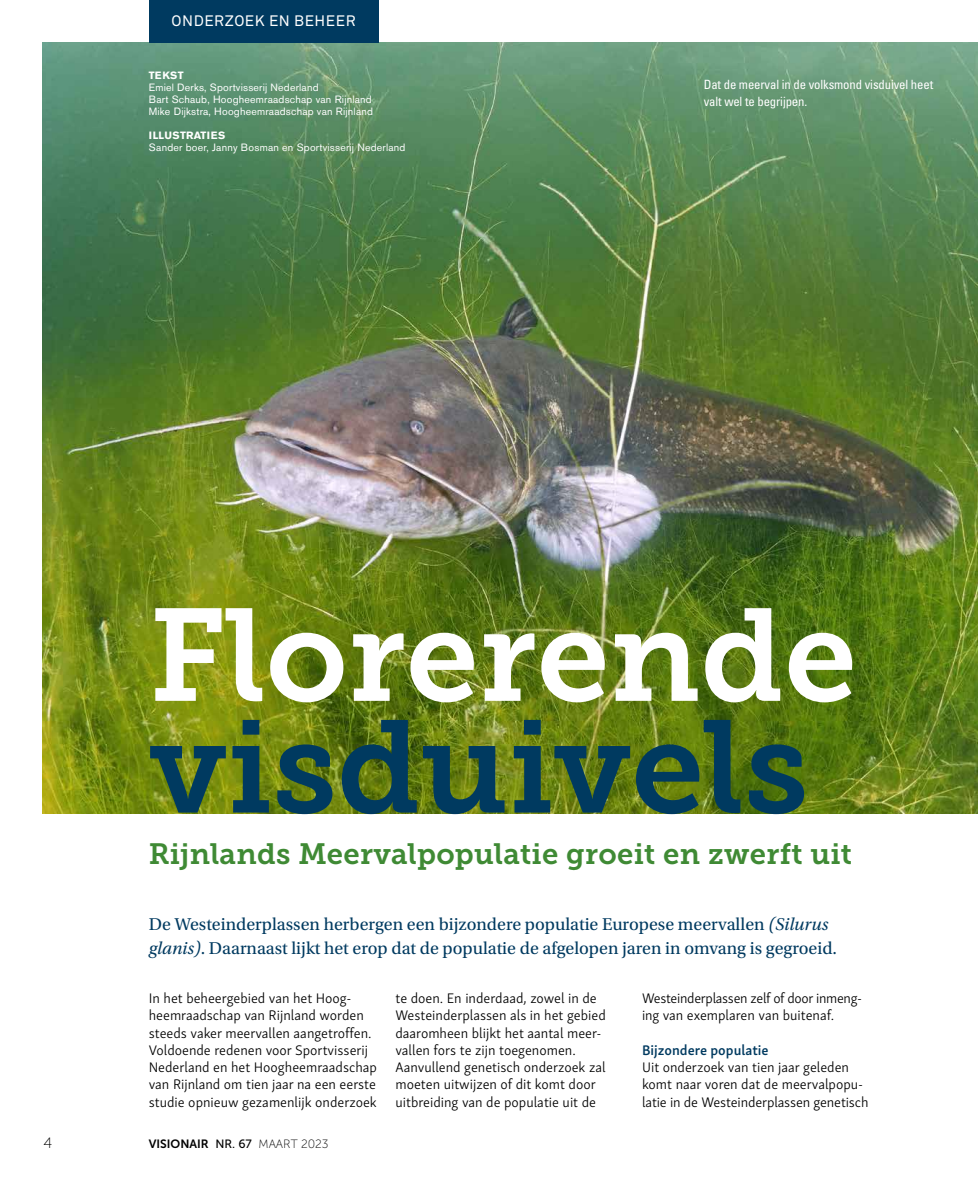
<style>
.page{position:relative;width:978px;height:1191px;background:#fff}
.page>*{position:absolute;margin:0;border:0;box-sizing:border-box;transform-origin:0 0}
.t1{font:130.5px "Museo Slab 700";color:#003a60}
.t2{font:130.5px "Museo Slab 700";color:#fff}
.t3{font:29.25px "Museo Slab 700";letter-spacing:.01em;color:#3f8a34}
.t4{font:18px/24px "Utopia Std";color:#003a60}
.t5{font:15px "Akkurat";letter-spacing:.035em;color:#fff}
.t6{font:15px "Museo Sans 100";color:#000}
.t7{font:300 14.25px/17.2px "Skolar Sans";color:#000}
.t8{font:300 14.25px/17.2px "Skolar Sans";letter-spacing:-.02em;color:#000}
.t9{font:600 14.25px "Skolar Sans";color:#003a60}
.t10{font:condensed 12.75px/17.2px "Univers LT Std";letter-spacing:-.01em;color:#fff}
.t11{font:12px "Museo Sans 700";color:#000}
.t12{font:10.5px/12px "Akzidenz Grotesk BE";letter-spacing:.02em;color:#fff}
.t13{font:700 10.5px "Akzidenz Grotesk BE";letter-spacing:.02em;color:#fff}
.s1{font-style:italic}
.s2{font-family:"Museo Sans 500"}
.s3{font-family:"Museo Sans 100"}
</style>
<div class="page">
<img style="left:43px;top:43px;width:935px;height:770px">
<div style="left:149px;top:0;width:229px;height:43px;background:#003a60"></div>
<p class="t5" style="left:172px;top:12px;width:185px">ONDERZOEK EN BEHEER</p>
<p class="t13" style="left:149px;top:69px;width:36px">TEKST</p>
<p class="t12" style="left:149px;top:81px;width:226px">Emiel Derks, Sportvisserij Nederland<br>Bart Schaub, Hoogheemraadschap van Rijnland<br>Mike Dijkstra, Hoogheemraadschap van Rijnland</p>
<p class="t13" style="left:149px;top:129px;width:78px">ILLUSTRATIES</p>
<p class="t12" style="left:149px;top:141px;width:258px">Sander boer, Janny Bosman en Sportvisserij Nederland</p>
<p class="t10" style="left:704px;top:75px;width:231px">Dat de meerval in de volksmond visduivel heet valt wel te begrijpen.</p>
<h1 class="t2" style="left:149px;top:581px;width:710px">Florerende</h1>
<h1 class="t1" style="left:149px;top:693px;width:661px">visduivels</h1>
<h2 class="t3" style="left:149px;top:837px;width:705px">Rijnlands Meervalpopulatie groeit en zwerft uit</h2>
<p class="t4" style="left:149px;top:912px;width:690px">De Westeinderplassen herbergen een bijzondere populatie Europese meervallen <span class="s1">(Silurus glanis)</span>. Daarnaast lijkt het erop dat de populatie de afgelopen jaren in omvang is gegroeid.</p>
<p class="t7" style="left:149px;top:988px;width:230px">In het beheergebied van het Hoog&shy;heemraadschap van Rijnland worden steeds vaker meervallen aangetroffen.<br>Voldoende redenen voor Sportvisserij Nederland en het Hoogheemraadschap van Rijnland om tien jaar na een eerste studie opnieuw gezamenlijk onderzoek</p>
<p class="t7" style="left:395px;top:988px;width:212px">te doen. En inderdaad, zowel in de Westeinderplassen als in het gebied daaromheen blijkt het aantal meer&shy;vallen fors te zijn toegenomen.<br>Aanvullend genetisch onderzoek zal moeten uitwijzen of dit komt door uitbreiding van de populatie uit de</p>
<p class="t8" style="left:642px;top:988px;width:222px">Westeinderplassen zelf of door inmeng&shy;ing van exemplaren van buitenaf.</p>
<p class="t9" style="left:642px;top:1038px;width:128px">Bijzondere populatie</p>
<p class="t7" style="left:642px;top:1057px;width:228px">Uit onderzoek van tien jaar geleden komt naar voren dat de meervalpopu&shy;latie in de Westeinderplassen genetisch</p>
<p class="t6" style="left:44px;top:1135px;width:10px">4</p>
<p class="t11" style="left:149px;top:1137px;width:181px">VISIONAIR <span class="s2">NR. 67</span> <span class="s3">MAART 2023</span></p>
</div>
